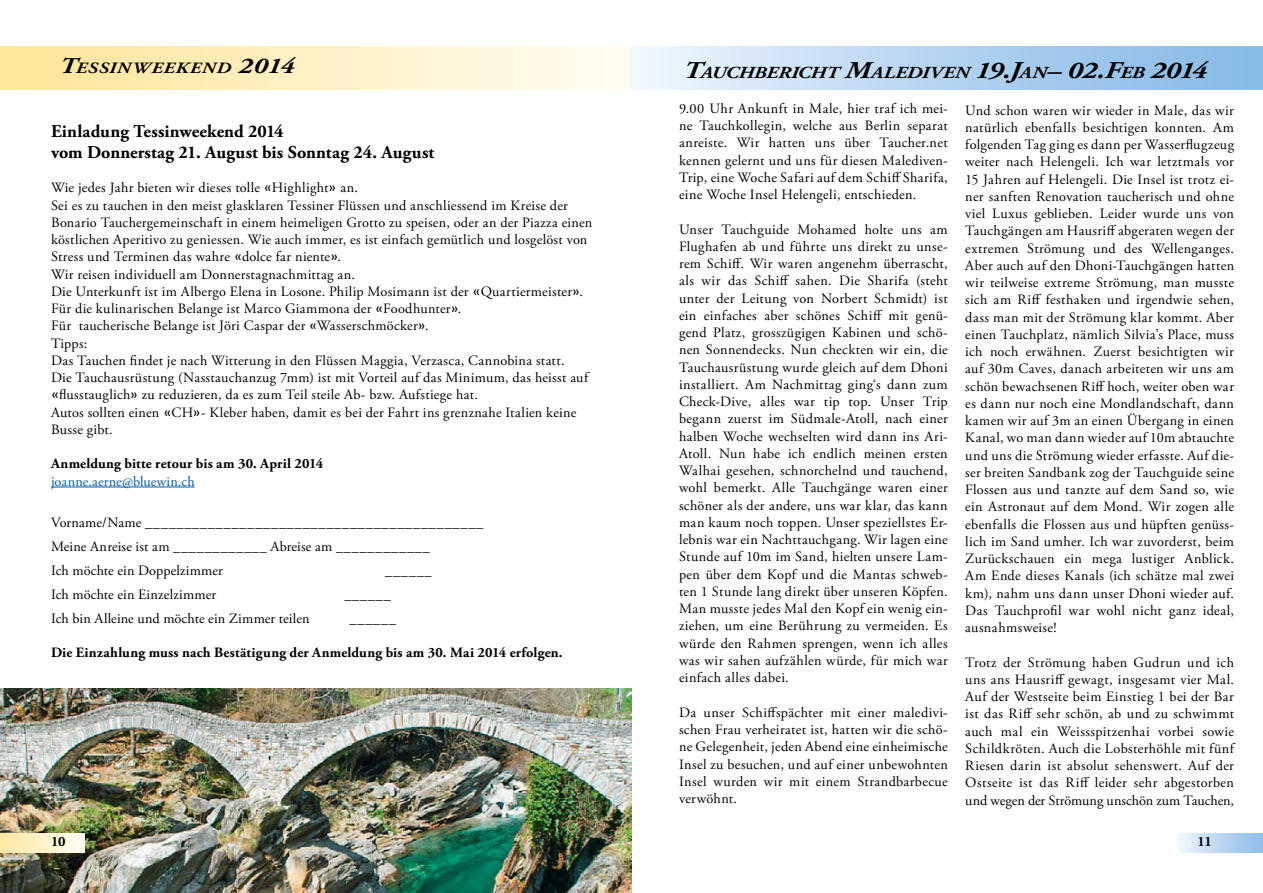
<style>
.page{position:relative;width:1263px;height:893px;background:#fff}
.page>*{position:absolute;margin:0;border:0;box-sizing:border-box;transform-origin:0 0}
.t1{font:700 18px/21px "Adobe Garamond Pro";letter-spacing:.005em;color:#000}
.t2{font:italic 700 16.8px "Adobe Garamond Pro";letter-spacing:-.015em;color:#000;scale:1.2 1}
.t3{font:italic 700 15.75px "Adobe Garamond Pro";letter-spacing:.045em;color:#000;scale:1.2 1}
.t4{font:14.25px/17.2px "Adobe Garamond Pro";letter-spacing:.02em;color:#000;text-align:justify}
.t5{font:700 14.25px "Adobe Garamond Pro";letter-spacing:.015em;color:#000}
.t6{font:14.25px "Adobe Garamond Pro";letter-spacing:.01em;color:#005ca9}
.s1{font-size:22.5px}
.s2{font-family:"Univers"}
.s3{font-size:24px}
</style>
<div class="page">
<img style="left:0;top:688px;width:631px;height:205px">
<div style="left:1179px;top:834px;width:84px;height:18px;background:linear-gradient(to right,#edf5fd,#8cbce8)"></div>
<div style="left:0;top:834px;width:84px;height:18px;background:linear-gradient(to right,#ffe7a2,#fffdf1)"></div>
<div style="left:0;top:46px;width:631px;height:43px;background:linear-gradient(to right,#ffe597,#fffdf3)"></div>
<hr style="left:51px;top:487px;width:144px;height:1px;background:#005ca9">
<div style="left:631px;top:46px;width:632px;height:43px;background:linear-gradient(to right,#edf5fd,#80b6e5)"></div>
<p class="t3" style="left:60px;top:62px;width:197px"><span class="s1">T</span>ESSINWEEKEND <span class="s1">2014</span></p>
<p class="t1" style="left:51px;top:122px;width:385px">Einladung Tessinweekend 2014<br>vom Donnerstag 21. August bis Sonntag 24. August</p>
<p class="t4" style="left:51px;top:180px;width:543px;text-align:left">Wie jedes Jahr bieten wir dieses tolle <span class="s2">«</span>Highlight<span class="s2">»</span> an.<br>Sei es zu tauchen in den meist glasklaren Tessiner Flüssen und anschliessend im Kreise der Bonario Tauchergemeinschaft in einem heimeligen Grotto zu speisen, oder an der Piazza einen köstlichen Aperitivo zu geniessen. Wie auch immer, es ist einfach gemütlich und losgelöst von Stress und Terminen das wahre <span class="s2">«</span>dolce far niente<span class="s2">»</span>.<br>Wir reisen individuell am Donnerstagnachmittag an.<br>Die Unterkunft ist im Albergo Elena in Losone. Philip Mosimann ist der <span class="s2">«</span>Quartiermeister<span class="s2">»</span>.<br>Für die kulinarischen Belange ist Marco Giammona der <span class="s2">«</span>Foodhunter<span class="s2">»</span>.<br>Für taucherische Belange ist Jöri Caspar der <span class="s2">«</span>Wasserschmöcker<span class="s2">»</span>.<br>Tipps:<br>Das Tauchen findet je nach Witterung in den Flüssen Maggia, Verzasca, Cannobina statt.<br>Die Tauchausrüstung (Nasstauchanzug 7mm) ist mit Vorteil auf das Minimum, das heisst auf <span class="s2">«</span>flusstauglich<span class="s2">»</span> zu reduzieren, da es zum Teil steile Ab- bzw. Aufstiege hat.<br>Autos sollten einen <span class="s2">«</span>CH<span class="s2">»</span>- Kleber haben, damit es bei der Fahrt ins grenznahe Italien keine Busse gibt.</p>
<p class="t5" style="left:51px;top:458px;width:274px">Anmeldung bitte retour bis am 30. April 2014</p>
<p class="t6" style="left:51px;top:475px;width:145px">joanne.aerne@bluewin.ch</p>
<p class="t4" style="left:51px;top:511px;width:434px;line-height:24px;text-align:left">Vorname/Name ___________________________________________<br>Meine Anreise ist am ____________ Abreise am ____________<br>Ich möchte ein Doppelzimmer</p>
<p class="t4" style="left:385px;top:563px;width:48px">______</p>
<p class="t4" style="left:51px;top:587px;width:167px">Ich möchte ein Einzelzimmer</p>
<p class="t4" style="left:344px;top:587px;width:48px">______</p>
<p class="t4" style="left:51px;top:611px;width:260px">Ich bin Alleine und möchte ein Zimmer teilen</p>
<p class="t4" style="left:350px;top:611px;width:48px">______</p>
<p class="t5" style="left:51px;top:647px;width:513px">Die Einzahlung muss nach Bestätigung der Anmeldung bis am 30. Mai 2014 erfolgen.</p>
<p class="t2" style="left:684px;top:66px;width:438px"><span class="s3">T</span>AUCHBERICHT <span class="s3">M</span>ALEDIVEN <span class="s3">19.J</span>AN<span class="s3">– 02.F</span>EB <span class="s3">2014</span></p>
<p class="t4" style="left:679px;top:101px;width:270px">9.00 Uhr Ankunft in Male, hier traf ich mei&shy;ne Tauchkollegin, welche aus Berlin separat anreiste. Wir hatten uns über Taucher.net kennen gelernt und uns für diesen Malediven-Trip, eine Woche Safari auf dem Schiff Sharifa, eine Woche Insel Helengeli, entschieden.</p>
<p class="t4" style="left:679px;top:222px;width:270px">Unser Tauchguide Mohamed holte uns am Flughafen ab und führte uns direkt zu unse&shy;rem Schiff. Wir waren angenehm überrascht, als wir das Schiff sahen. Die Sharifa (steht unter der Leitung von Norbert Schmidt) ist ein einfaches aber schönes Schiff mit genü&shy;gend Platz, grosszügigen Kabinen und schö&shy;nen Sonnendecks. Nun checkten wir ein, die Tauchausrüstung wurde gleich auf dem Dhoni installiert. Am Nachmittag ging‘s dann zum Check-Dive, alles war tip top. Unser Trip begann zuerst im Südmale-Atoll, nach einer halben Woche wechselten wird dann ins Ari-Atoll. Nun habe ich endlich meinen ersten Walhai gesehen, schnorchelnd und tauchend, wohl bemerkt. Alle Tauchgänge waren einer schöner als der andere, uns war klar, das kann man kaum noch toppen. Unser speziellstes Er&shy;lebnis war ein Nachttauchgang. Wir lagen eine Stunde auf 10m im Sand, hielten unsere Lam&shy;pen über dem Kopf und die Mantas schweb&shy;ten 1 Stunde lang direkt über unseren Köpfen.<br>Man musste jedes Mal den Kopf ein wenig ein&shy;ziehen, um eine Berührung zu vermeiden. Es würde den Rahmen sprengen, wenn ich alles was wir sahen aufzählen würde, für mich war einfach alles dabei.</p>
<p class="t4" style="left:679px;top:705px;width:270px">Da unser Schiffspächter mit einer maledivi&shy;schen Frau verheiratet ist, hatten wir die schö&shy;ne Gelegenheit, jeden Abend eine einheimische Insel zu besuchen, und auf einer unbewohnten Insel wurden wir mit einem Strandbarbecue verwöhnt.</p>
<p class="t4" style="left:965px;top:103px;width:270px">Und schon waren wir wieder in Male, das wir natürlich ebenfalls besichtigen konnten. Am folgenden Tag ging es dann per Wasserflugzeug weiter nach Helengeli. Ich war letztmals vor 15 Jahren auf Helengeli. Die Insel ist trotz ei&shy;ner sanften Renovation taucherisch und ohne viel Luxus geblieben. Leider wurde uns von Tauchgängen am Hausriff abgeraten wegen der extremen Strömung und des Wellenganges.<br>Aber auch auf den Dhoni-Tauchgängen hatten wir teilweise extreme Strömung, man musste sich am Riff festhaken und irgendwie sehen, dass man mit der Strömung klar kommt. Aber einen Tauchplatz, nämlich Silvia’s Place, muss ich noch erwähnen. Zuerst besichtigten wir auf 30m Caves, danach arbeiteten wir uns am schön bewachsenen Riff hoch, weiter oben war es dann nur noch eine Mondlandschaft, dann kamen wir auf 3m an einen Übergang in einen Kanal, wo man dann wieder auf 10m abtauchte und uns die Strömung wieder erfasste. Auf die&shy;ser breiten Sandbank zog der Tauchguide seine Flossen aus und tanzte auf dem Sand so, wie ein Astronaut auf dem Mond. Wir zogen alle ebenfalls die Flossen aus und hüpften genüss&shy;lich im Sand umher. Ich war zuvorderst, beim Zurückschauen ein mega lustiger Anblick.<br>Am Ende dieses Kanals (ich schätze mal zwei km), nahm uns dann unser Dhoni wieder auf.<br>Das Tauchprofil war wohl nicht ganz ideal, ausnahmsweise!</p>
<p class="t4" style="left:965px;top:655px;width:270px">Trotz der Strömung haben Gudrun und ich uns ans Hausriff gewagt, insgesamt vier Mal.<br>Auf der Westseite beim Einstieg 1 bei der Bar ist das Riff sehr schön, ab und zu schwimmt auch mal ein Weissspitzenhai vorbei sowie Schildkröten. Auch die Lobsterhöhle mit fünf Riesen darin ist absolut sehenswert. Auf der Ostseite ist das Riff leider sehr abgestorben und wegen der Strömung unschön zum Tauchen,</p>
<p class="t5" style="left:51px;top:836px;width:16px">10</p>
<p class="t5" style="left:1197px;top:836px;width:16px">11</p>
</div>
